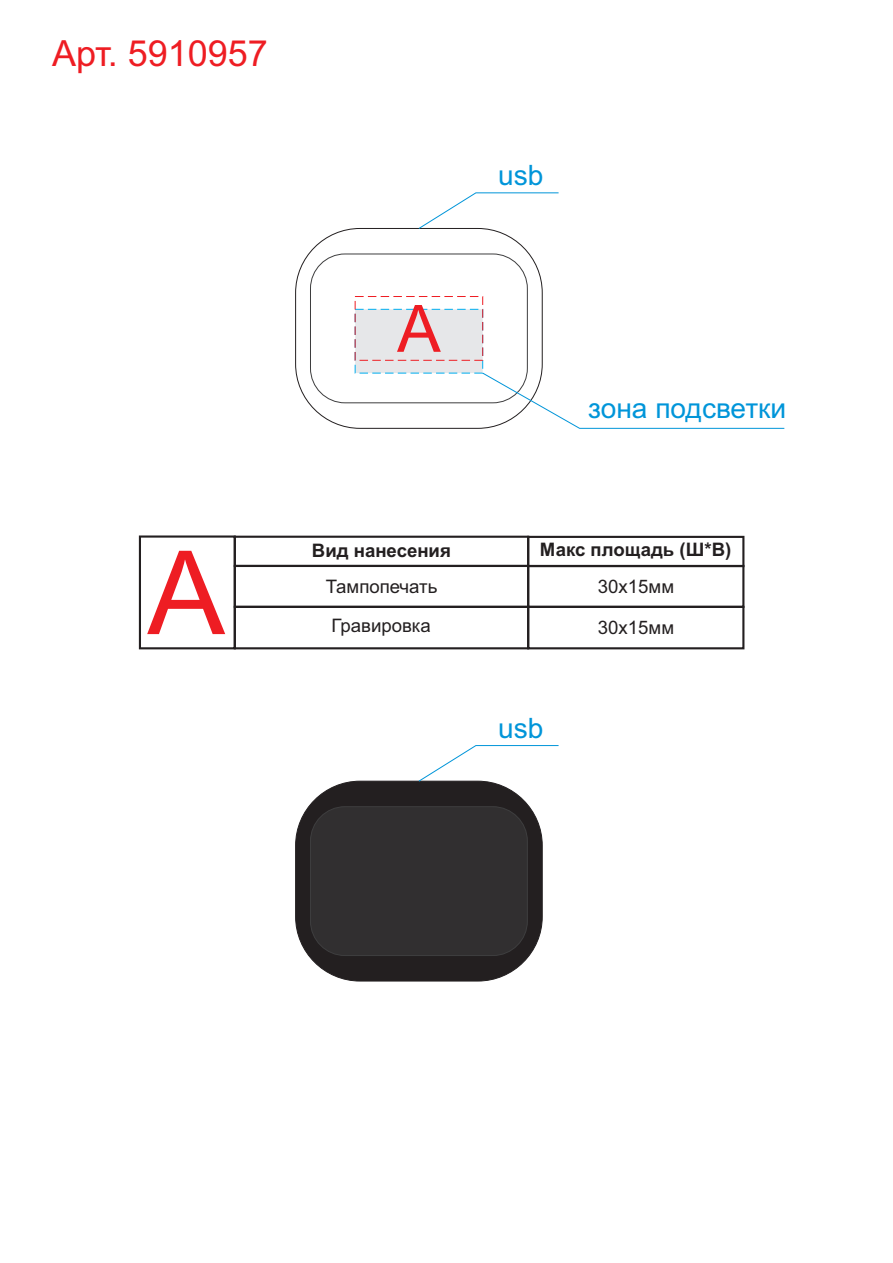
<style>
.page{position:relative;width:893px;height:1263px;background:#fff}
.page>*{position:absolute;margin:0;border:0;box-sizing:border-box;transform-origin:0 0}
.t1{font:116.4px "Arial";color:#ee1d23}
.t2{font:65.4px "Arial";color:#ee1d23}
.t3{font:36px "Arial";color:#ee1d23}
.t4{font:28.05px "Arial";color:#0095d9}
.t5{font:18.6px "Arial";color:#231f20}
.t6{font:700 18.6px "Arial";color:#231f20}
</style>
<div class="page">
<div style="left:295px;top:228px;width:248px;height:201px;background:#fff;border:1px solid #231f20;border-radius:64px"></div>
<div style="left:295px;top:781px;width:248px;height:200px;background:#231f20;border:1px solid #231f20;border-radius:64px"></div>
<div style="left:310px;top:254px;width:218px;height:149px;background:#fff;border:1px solid #3e3e3f;border-radius:35px"></div>
<div style="left:310px;top:806px;width:218px;height:150px;background:#312f30;border:1px solid #3e3e3f;border-radius:35px"></div>
<div style="left:355px;top:296px;width:128px;height:65px;border:1px dashed #ee1d23"></div>
<svg style="left:418px;top:192px;width:141px;height:38px"></svg>
<svg style="left:418px;top:745px;width:141px;height:37px"></svg>
<div style="left:234px;top:536px;width:295px;height:31px;border:2px solid #231f20"></div>
<div style="left:234px;top:565px;width:295px;height:43px;border:2px solid #231f20"></div>
<div style="left:527px;top:565px;width:217px;height:43px;border:2px solid #231f20"></div>
<div style="left:527px;top:536px;width:217px;height:31px;border:2px solid #231f20"></div>
<div style="left:139px;top:535px;width:97px;height:114px;border:2px solid #231f20"></div>
<div style="left:234px;top:606px;width:295px;height:43px;border:2px solid #231f20"></div>
<div style="left:527px;top:606px;width:217px;height:43px;border:2px solid #231f20"></div>
<svg style="left:354px;top:308px;width:431px;height:121px"></svg>
<h3 class="t3" style="left:52px;top:40px;width:217px">Арт. 5910957</h3>
<h2 class="t2" style="left:397px;top:304px;width:45px">А</h2>
<h3 class="t4" style="left:498px;top:165px;width:47px">usb</h3>
<h3 class="t4" style="left:588px;top:397px;width:199px">зона подсветки</h3>
<h1 class="t1" style="left:147px;top:549px;width:79px">А</h1>
<p class="t6" style="left:312px;top:544px;width:141px">Вид нанесения</p>
<p class="t6" style="left:540px;top:543px;width:193px">Макс площадь (Ш*В)</p>
<p class="t5" style="left:326px;top:579px;width:113px">Тампопечать</p>
<p class="t5" style="left:598px;top:579px;width:78px">30х15мм</p>
<p class="t5" style="left:331px;top:619px;width:101px">Гравировка</p>
<p class="t5" style="left:598px;top:621px;width:78px">30х15мм</p>
<h3 class="t4" style="left:498px;top:717px;width:47px">usb</h3>
</div>
